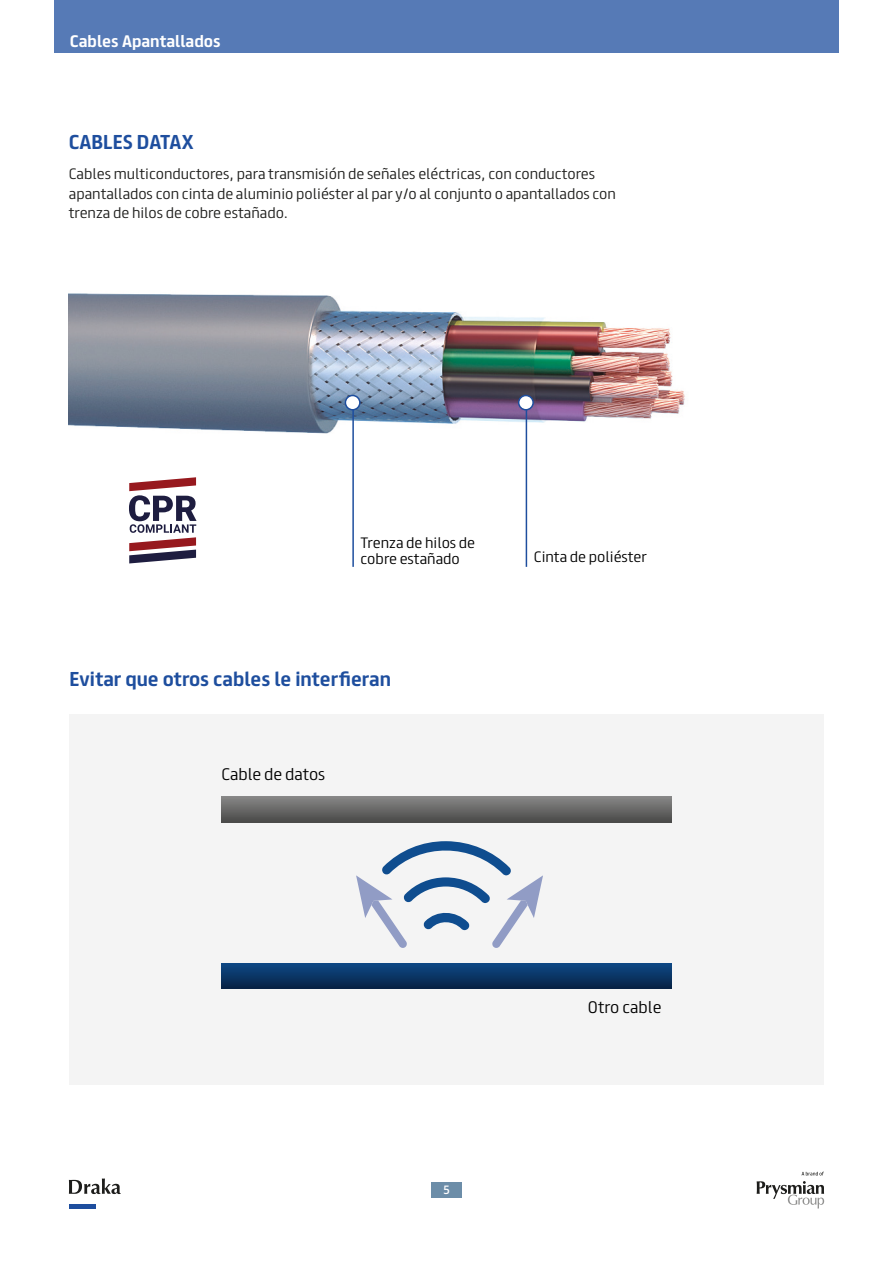
<style>
.page{position:relative;width:893px;height:1263px;background:#fff}
.page>*{position:absolute;margin:0;border:0;box-sizing:border-box;transform-origin:0 0}
.t1{font:700 18px "FS Truman";color:#1e4e9e}
.t2{font:300 15px "FS Truman";color:#000}
.t3{font:700 15px "FS Truman";color:#fff}
.t4{font:300 13.5px/19.5px "FS Truman";color:#1d1d1b}
.t5{font:300 13.5px/16.2px "FS Truman";color:#000}
.t6{font:10.8px "FS Truman";color:#fff}
</style>
<div class="page">
<div style="left:431px;top:1182px;width:31px;height:16px;background:#6c8da8"></div>
<svg style="left:757px;top:1181px;width:67px;height:27px"></svg>
<svg style="left:802px;top:1172px;width:22px;height:3px"></svg>
<svg style="left:69px;top:1178px;width:52px;height:16px"></svg>
<div style="left:69px;top:1204px;width:26px;height:5px;background:#1e4e9e"></div>
<img style="left:69px;top:293px;width:616px;height:239px">
<div style="left:70px;top:715px;width:754px;height:370px;background:#f4f4f4"></div>
<hr style="left:352px;top:403px;width:2px;height:164px;background:#1e4e9e">
<div style="left:345px;top:395px;width:15px;height:15px;background:#fff;border-radius:50%"></div>
<div style="left:345px;top:395px;width:16px;height:15px;border:2px solid #1e4e9e;border-radius:50%"></div>
<hr style="left:526px;top:403px;width:1px;height:164px;background:#1e4e9e">
<div style="left:519px;top:395px;width:14px;height:15px;background:#fff;border-radius:50%"></div>
<div style="left:518px;top:395px;width:16px;height:15px;border:2px solid #1e4e9e;border-radius:50%"></div>
<svg style="left:129px;top:477px;width:67px;height:86px"></svg>
<svg style="left:221px;top:797px;width:451px;height:25px;background:#686867"></svg>
<svg style="left:221px;top:963px;width:451px;height:25px;background:#0a3566"></svg>
<svg style="left:356px;top:841px;width:187px;height:107px"></svg>
<div style="left:54px;top:0;width:784px;height:53px;background:#567ab6"></div>
<p class="t3" style="left:70px;top:29px;width:152px">Cables Apantallados</p>
<p class="t1" style="left:69px;top:126px;width:127px">CABLES DATAX</p>
<p class="t4" style="left:69px;top:163px;width:549px">Cables multiconductores, para transmisión de señales eléctricas, con conductores apantallados con cinta de aluminio poliéster al par y/o al conjunto o apantallados con trenza de hilos de cobre estañado.</p>
<p class="t5" style="left:361px;top:533px;width:116px">Trenza de hilos de cobre estañado</p>
<p class="t1" style="left:70px;top:663px;width:323px">Evitar que otros cables le interfieran</p>
<p class="t2" style="left:221px;top:761px;width:105px">Cable de datos</p>
<p class="t5" style="left:534px;top:547px;width:115px">Cinta de poliéster</p>
<p class="t6" style="left:443px;top:1181px;width:8px">5</p>
<p class="t2" style="left:588px;top:994px;width:75px">Otro cable</p>
</div>
